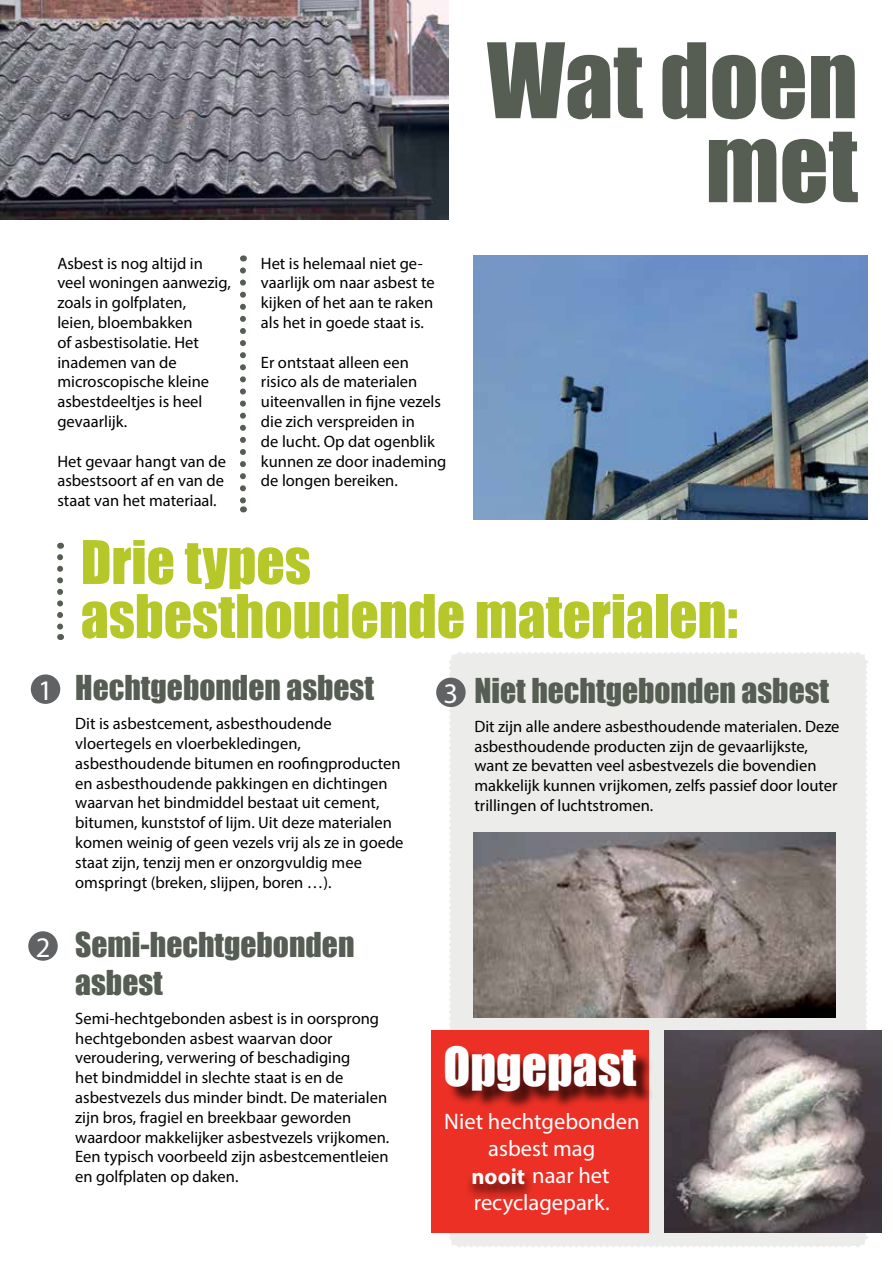
<style>
.page{position:relative;width:893px;height:1263px;background:#fff}
.page>*{position:absolute;margin:0;border:0;box-sizing:border-box;transform-origin:0 0}
.t1{font:96px/84px "Impact";color:#565e54;text-align:right}
.t2{font:55.5px/54px "Impact";color:#b5c729}
.t3{font:49.5px "Impact";color:#fff}
.t4{font:31.5px/37.8px "Impact";color:#565e54}
.t5{font:28.5px "Myriad Pro";color:#fff}
.t6{font:22.5px/27px "Myriad Pro";color:#fff;text-align:center}
.t7{font:16.5px/19.8px "Myriad Pro";color:#000}
.s1{font-weight:700}
</style>
<div class="page">
<div style="left:448px;top:652px;width:420px;height:595px;background:#ececeb"></div>
<img style="left:0;top:0;width:449px;height:219px">
<img style="left:473px;top:255px;width:394px;height:265px">
<img style="left:473px;top:833px;width:362px;height:185px">
<div style="left:431px;top:1030px;width:217px;height:203px;background:#ec3025"></div>
<div style="left:31px;top:674px;width:29px;height:30px;background:#616264;border-radius:50%"></div>
<div style="left:28px;top:931px;width:30px;height:30px;background:#616264;border-radius:50%"></div>
<div style="left:436px;top:678px;width:30px;height:29px;background:#616264;border-radius:50%"></div>
<img style="left:664px;top:1030px;width:218px;height:203px">
<div style="left:447px;top:1048px;width:208px;height:62px;background:#000;opacity:.75"></div>
<div style="left:465px;top:1168px;width:70px;height:33px;background:#000;opacity:.75"></div>
<svg style="left:240px;top:270px;width:6px;height:242px"></svg>
<svg style="left:57px;top:557px;width:6px;height:83px"></svg>
<h1 class="t1" style="left:487px;top:36px;width:372px">Wat doen met</h1>
<p class="t7" style="left:57px;top:253px;width:175px">Asbest is nog altijd in veel woningen aanwezig, zoals in golfplaten,<br>leien, bloembakken<br>of asbestisolatie. Het inademen van de microscopische kleine asbestdeeltjes is heel gevaarlijk.</p>
<p class="t7" style="left:57px;top:451px;width:170px;text-align:justify">Het gevaar hangt van de asbestsoort af en van de staat van het materiaal.</p>
<p class="t7" style="left:261px;top:253px;width:175px">Het is helemaal niet ge&shy;vaarlijk om naar asbest te kijken of het aan te raken als het in goede staat is.</p>
<p class="t7" style="left:261px;top:352px;width:187px">Er ontstaat alleen een risico als de materialen uiteenvallen in fijne vezels die zich verspreiden in<br>de lucht. Op dat ogenblik kunnen ze door inademing de longen bereiken.</p>
<h2 class="t2" style="left:81px;top:534px;width:658px">Drie types<br>asbesthoudende materialen:</h2>
<h3 class="t5" style="left:38px;top:673px;width:16px">1</h3>
<h3 class="t4" style="left:75px;top:668px;width:300px">Hechtgebonden asbest</h3>
<p class="t7" style="left:75px;top:713px;width:330px">Dit is asbestcement, asbesthoudende vloertegels en vloerbekledingen, asbesthoudende bitumen en roofingproducten en asbesthoudende pakkingen en dichtingen waarvan het bindmiddel bestaat uit cement, bitumen, kunststof of lijm. Uit deze materialen komen weinig of geen vezels vrij als ze in goede staat zijn, tenzij men er onzorgvuldig mee omspringt (breken, slijpen, boren …).</p>
<h3 class="t5" style="left:443px;top:676px;width:16px">3</h3>
<h3 class="t4" style="left:474px;top:671px;width:356px">Niet hechtgebonden asbest</h3>
<p class="t7" style="left:474px;top:716px;width:367px">Dit zijn alle andere asbesthoudende materialen. Deze asbesthoudende producten zijn de gevaarlijkste, want ze bevatten veel asbestvezels die bovendien makkelijk kunnen vrijkomen, zelfs passief door louter trillingen of luchtstromen.</p>
<h3 class="t5" style="left:36px;top:929px;width:16px">2</h3>
<h3 class="t4" style="left:75px;top:925px;width:281px">Semi-hechtgebonden asbest</h3>
<p class="t7" style="left:75px;top:1008px;width:316px">Semi-hechtgebonden asbest is in oorsprong hechtgebonden asbest waarvan door veroudering, verwering of beschadiging<br>het bindmiddel in slechte staat is en de asbestvezels dus minder bindt. De materialen zijn bros, fragiel en breekbaar geworden waardoor makkelijker asbestvezels vrijkomen.<br>Een typisch voorbeeld zijn asbestcementleien en golfplaten op daken.</p>
<h3 class="t3" style="left:443px;top:1028px;width:194px">Opgepast</h3>
<h3 class="t6" style="left:444px;top:1108px;width:197px">Niet hechtgebonden asbest mag<br><span class="s1">nooit</span> naar het recyclagepark.</h3>
</div>
